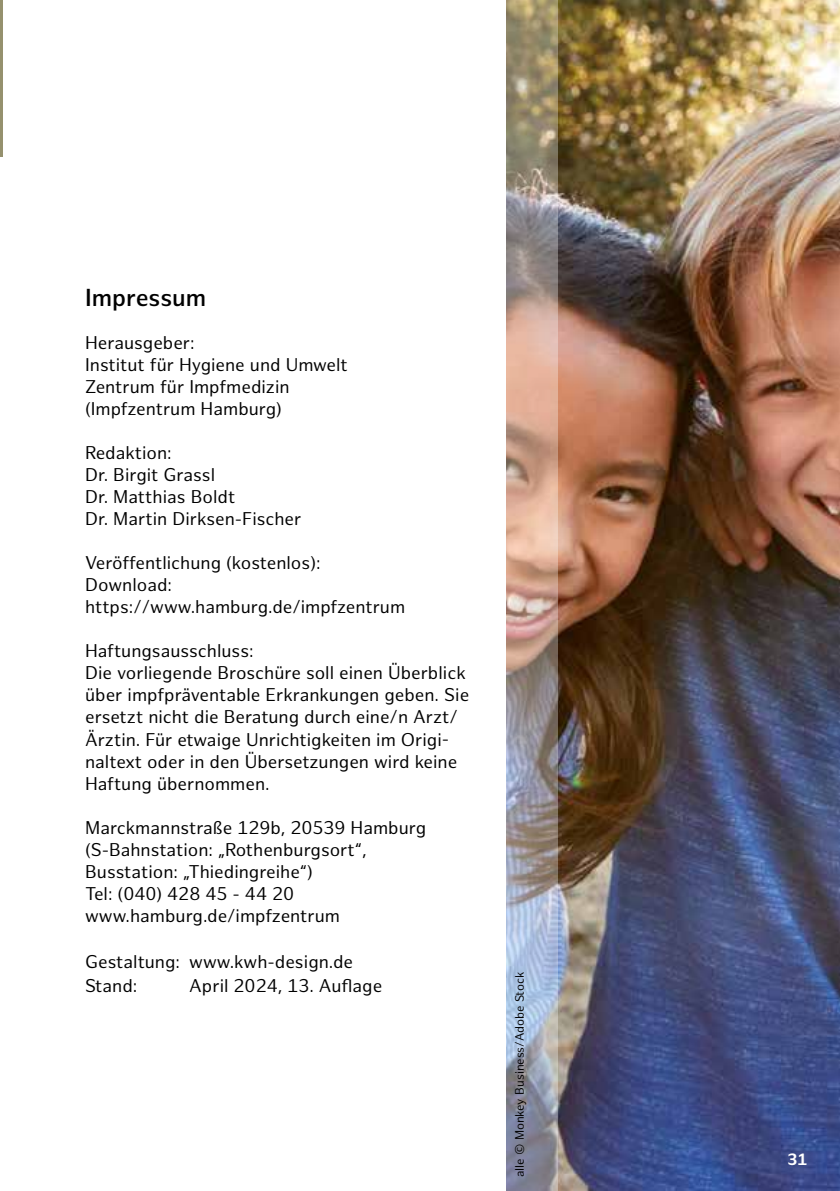
<style>
.page{position:relative;width:840px;height:1191px;background:#fff}
.page>*{position:absolute;margin:0;border:0;box-sizing:border-box;transform-origin:0 0}
.t1{font:600 24px "Hamburg Sans";color:#000}
.t2{font:18px/22px "Hamburg Sans";color:#000}
.t3{font:700 16px "Hamburg Sans";color:#fff}
.t4{font:12px "Hamburg Sans";color:#000}
</style>
<div class="page">
<hr style="left:0;top:0;width:2px;height:157px;background:#95916e">
<img style="left:557px;top:0;width:282px;height:1191px">
<img style="left:506px;top:0;width:51px;height:1191px">
<h1 class="t1" style="left:85px;top:284px;width:123px">Impressum</h1>
<p class="t2" style="left:85px;top:333px;width:264px">Herausgeber:<br>Institut für Hygiene und Umwelt<br>Zentrum für Impfmedizin (Impfzentrum Hamburg)</p>
<p class="t2" style="left:85px;top:443px;width:218px">Redaktion:<br>Dr. Birgit Grassl<br>Dr. Matthias Boldt<br>Dr. Martin Dirksen-Fischer</p>
<p class="t2" style="left:85px;top:553px;width:321px">Veröffentlichung (kostenlos):<br>Download: https://www.hamburg.de/impfzentrum</p>
<p class="t2" style="left:85px;top:641px;width:385px">Haftungsausschluss:<br>Die vorliegende Broschüre soll einen Überblick über impfpräventable Erkrankungen geben. Sie ersetzt nicht die Beratung durch eine/n Arzt/ Ärztin. Für etwaige Unrichtigkeiten im Origi&shy;naltext oder in den Übersetzungen wird keine Haftung übernommen.</p>
<p class="t2" style="left:85px;top:817px;width:342px">Marckmannstraße 129b, 20539 Hamburg (S-Bahnstation: „Rothenburgsort“,<br>Busstation: „Thiedingreihe“)<br>Tel: (040) 428 45 - 44 20 www.hamburg.de/impfzentrum</p>
<p class="t2" style="left:85px;top:950px;width:269px;line-height:24px">Gestaltung: www.kwh-design.de<br>Stand:</p>
<p class="t2" style="left:189px;top:975px;width:194px">April 2024, 13. Auflage</p>
<p class="t4" style="left:512px;top:1177px;width:207px;rotate:-90deg">alle © Monkey Business/Adobe Stock</p>
<p class="t3" style="left:786px;top:1150px;width:22px">31</p>
</div>
